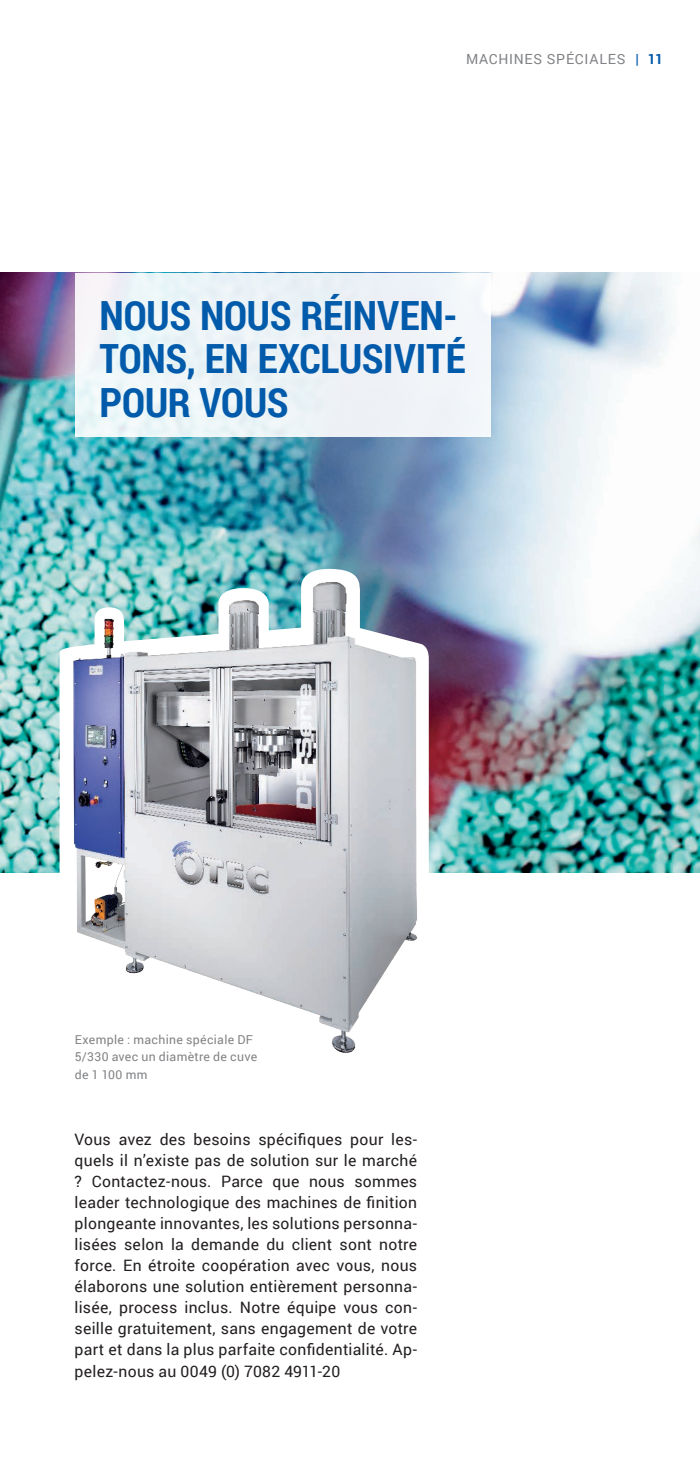
<style>
.page{position:relative;width:700px;height:1474px;background:#fff}
.page>*{position:absolute;margin:0;border:0;box-sizing:border-box;transform-origin:0 0}
.t1{font:700 40.25px/43.8px "Roboto Condensed";letter-spacing:-.005em;color:#015aaa}
.t2{font:15.75px/21px "Roboto";letter-spacing:.015em;color:#231f20;text-align:justify}
.t3{font:14px "Roboto";letter-spacing:.055em;color:#808285}
.t4{font:12.25px/17.5px "Roboto";letter-spacing:.025em;color:#808285}
.s1{font-weight:700;color:#015aaa}
</style>
<div class="page">
<img style="left:0;top:273px;width:699px;height:599px">
<img style="left:0;top:519px;width:475px;height:534px">
<div style="left:75px;top:273px;width:415px;height:164px;background:#edf3f7"></div>
<p class="t3" style="left:466px;top:49px;width:199px">MACHINES SPÉCIALES <span class="s1">| 11</span></p>
<h1 class="t1" style="left:100px;top:292px;width:367px">NOUS NOUS RÉINVEN-<br>TONS, EN EXCLUSIVITÉ<br>POUR VOUS</h1>
<p class="t4" style="left:75px;top:1030px;width:184px">Exemple : machine spéciale DF<br>5/330 avec un diamètre de cuve de 1 100 mm</p>
<p class="t2" style="left:75px;top:1128px;width:344px">Vous avez des besoins spécifiques pour les&shy;quels il n’existe pas de solution sur le marché ? Contactez-nous. Parce que nous sommes leader technologique des machines de finition plongeante innovantes, les solutions personna&shy;lisées selon la demande du client sont notre force. En étroite coopération avec vous, nous élaborons une solution entièrement personna&shy;lisée, process inclus. Notre équipe vous con&shy;seille gratuitement, sans engagement de votre part et dans la plus parfaite confidentialité. Ap&shy;pelez-nous au 0049 (0) 7082 4911-20</p>
</div>
